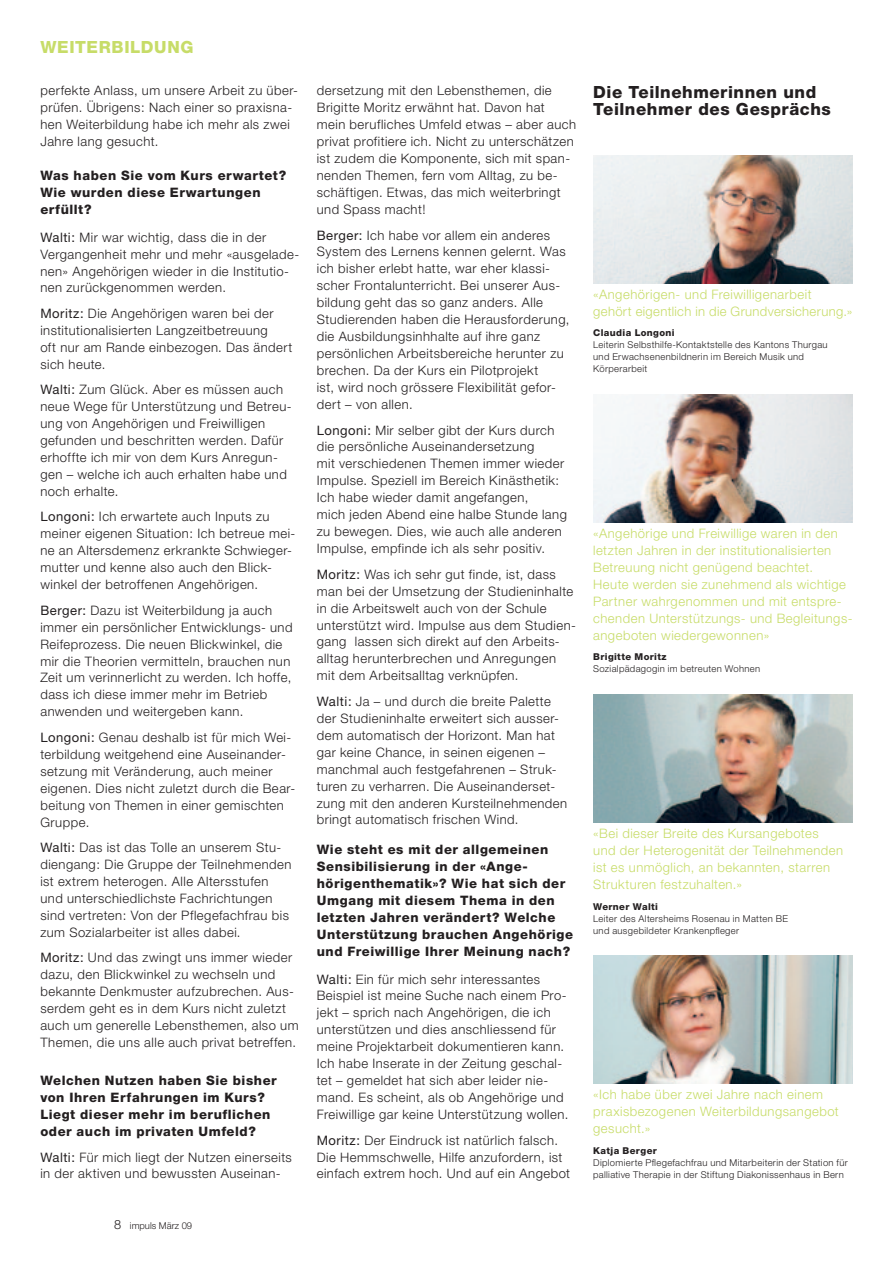
<style>
.page{position:relative;width:893px;height:1263px;background:#fff}
.page>*{position:absolute;margin:0;border:0;box-sizing:border-box;transform-origin:0 0}
.t1{font:800 16.8px/17px "Helvetica Neue";letter-spacing:.03em;color:#231f20}
.t2{font:800 16.8px "Helvetica Neue";color:#c7dc68}
.t3{font:300 13.05px/17px "Helvetica Neue";letter-spacing:.035em;color:#231f20}
.t4{font:300 13.05px/17px "Helvetica Neue";letter-spacing:.035em;color:#c7dc68}
.t5{font:800 13.05px/17px "Helvetica Neue";letter-spacing:.045em;color:#231f20}
.t6{font:300 9.45px/12px "Helvetica Neue";letter-spacing:.035em;color:#231f20}
.t7{font:800 9.45px "Helvetica Neue";letter-spacing:.04em;color:#231f20}
.t8{font:300 9.45px "Helvetica Neue";color:#231f20}
.s1{font-weight:400}
.s2{font-size:12.75px}
</style>
<div class="page">
<img style="left:593px;top:956px;width:260px;height:127px">
<img style="left:593px;top:156px;width:260px;height:127px">
<img style="left:593px;top:395px;width:260px;height:127px">
<img style="left:593px;top:695px;width:260px;height:127px">
<p class="t2" style="left:40px;top:37px;width:28px">Weite</p>
<p class="t2" style="left:99px;top:37px;width:56px">rbi ldung</p>
<p class="t3" style="left:40px;top:82px;width:259px">perfekte Anlass, um unsere Arbeit zu über&shy;prüfen. Übrigens: Nach einer so praxisna&shy;hen Weiterbildung habe ich mehr als zwei Jahre lang gesucht.</p>
<p class="t5" style="left:40px;top:167px;width:247px">Was haben Sie vom Kurs erwartet?<br>Wie wurden diese Erwartungen erfüllt?</p>
<p class="t3" style="left:40px;top:228px;width:260px"><span class="s1">Walti:</span> Mir war wichtig, dass die in der Vergangenheit mehr und mehr «ausgelade&shy;nen» Angehörigen wieder in die Institutio&shy;nen zurückgenommen werden.</p>
<p class="t3" style="left:40px;top:304px;width:253px"><span class="s1">Moritz:</span> Die Angehörigen waren bei der institutionalisierten Langzeitbetreuung<br>oft nur am Rande einbezogen. Das ändert sich heute.</p>
<p class="t3" style="left:40px;top:381px;width:253px"><span class="s1">Walti:</span> Zum Glück. Aber es müssen auch neue Wege für Unterstützung und Betreu&shy;ung von Angehörigen und Freiwilligen gefunden und beschritten werden. Dafür erhoffte ich mir von dem Kurs Anregun&shy;gen – welche ich auch erhalten habe und noch erhalte.</p>
<p class="t3" style="left:40px;top:508px;width:256px"><span class="s1">Longoni:</span> Ich erwartete auch Inputs zu meiner eigenen Situation: Ich betreue mei&shy;ne an Altersdemenz erkrankte Schwieger&shy;mutter und kenne also auch den Blick&shy;winkel der betroffenen Angehörigen.</p>
<p class="t3" style="left:40px;top:601px;width:254px"><span class="s1">Berger:</span> Dazu ist Weiterbildung ja auch immer ein persönlicher Entwicklungs- und Reifeprozess. Die neuen Blickwinkel, die mir die Theorien vermitteln, brauchen nun Zeit um verinnerlicht zu werden. Ich hoffe, dass ich diese immer mehr im Betrieb anwenden und weitergeben kann.</p>
<p class="t3" style="left:40px;top:728px;width:256px"><span class="s1">Longoni:</span> Genau deshalb ist für mich Wei&shy;terbildung weitgehend eine Auseinander&shy;setzung mit Veränderung, auch meiner eigenen. Dies nicht zuletzt durch die Bear&shy;beitung von Themen in einer gemischten Gruppe.</p>
<p class="t3" style="left:40px;top:839px;width:253px"><span class="s1">Walti:</span> Das ist das Tolle an unserem Stu&shy;diengang: Die Gruppe der Teilnehmenden ist extrem heterogen. Alle Altersstufen und unterschiedlichste Fachrichtungen sind vertreten: Von der Pflegefachfrau bis zum Sozialarbeiter ist alles dabei.</p>
<p class="t3" style="left:40px;top:949px;width:260px"><span class="s1">Moritz:</span> Und das zwingt uns immer wieder dazu, den Blickwinkel zu wechseln und bekannte Denkmuster aufzubrechen. Aus&shy;serdem geht es in dem Kurs nicht zuletzt auch um generelle Lebensthemen, also um Themen, die uns alle auch privat betreffen.</p>
<p class="t5" style="left:40px;top:1072px;width:238px">Welchen Nutzen haben Sie bisher von Ihren Erfahrungen im Kurs?<br>Liegt dieser mehr im beruflichen oder auch im privaten Umfeld?</p>
<p class="t3" style="left:40px;top:1148px;width:253px"><span class="s1">Walti:</span> Für mich liegt der Nutzen einerseits in der aktiven und bewussten Auseinan-</p>
<p class="t8" style="left:114px;top:1220px;width:80px"><span class="s2">8</span> impuls März 09</p>
<p class="t3" style="left:317px;top:82px;width:261px">dersetzung mit den Lebensthemen, die Brigitte Moritz erwähnt hat. Davon hat mein berufliches Umfeld etwas – aber auch privat profitiere ich. Nicht zu unterschätzen ist zudem die Komponente, sich mit span&shy;nenden Themen, fern vom Alltag, zu be&shy;schäftigen. Etwas, das mich weiterbringt und Spass macht!</p>
<p class="t3" style="left:317px;top:226px;width:254px"><span class="s1">Berger:</span> Ich habe vor allem ein anderes System des Lernens kennen gelernt. Was ich bisher erlebt hatte, war eher klassi&shy;scher Frontalunterricht. Bei unserer Aus&shy;bildung geht das so ganz anders. Alle Studierenden haben die Herausforderung, die Ausbildungsinhhalte auf ihre ganz persönlichen Arbeitsbereiche herunter zu brechen. Da der Kurs ein Pilotprojekt<br>ist, wird noch grössere Flexibilität gefor-- dert – von allen.</p>
<p class="t3" style="left:317px;top:421px;width:252px"><span class="s1">Longoni:</span> Mir selber gibt der Kurs durch die persönliche Auseinandersetzung<br>mit verschiedenen Themen immer wieder Impulse. Speziell im Bereich Kinästhetik:<br>Ich habe wieder damit angefangen,<br>mich jeden Abend eine halbe Stunde lang zu bewegen. Dies, wie auch alle anderen Impulse, empfinde ich als sehr positiv.</p>
<p class="t3" style="left:317px;top:565px;width:261px"><span class="s1">Moritz:</span> Was ich sehr gut finde, ist, dass man bei der Umsetzung der Studieninhalte in die Arbeitswelt auch von der Schule unterstützt wird. Impulse aus dem Studien&shy;gang lassen sich direkt auf den Arbeits&shy;alltag herunterbrechen und Anregungen mit dem Arbeitsalltag verknüpfen.</p>
<p class="t3" style="left:317px;top:692px;width:252px"><span class="s1">Walti:</span> Ja – und durch die breite Palette der Studieninhalte erweitert sich ausser&shy;dem automatisch der Horizont. Man hat gar keine Chance, in seinen eigenen – manchmal auch festgefahrenen – Struk&shy;turen zu verharren. Die Auseinanderset&shy;zung mit den anderen Kursteilnehmenden bringt automatisch frischen Wind.</p>
<p class="t5" style="left:317px;top:841px;width:258px">Wie steht es mit der allgemeinen Sensibilisierung in der «Ange&shy;hörigenthematik»? Wie hat sich der Umgang mit diesem Thema in den letzten Jahren verändert? Welche Unterstützung brauchen Angehörige und Freiwillige Ihrer Meinung nach?</p>
<p class="t3" style="left:317px;top:970px;width:253px"><span class="s1">Walti:</span> Ein für mich sehr interessantes Beispiel ist meine Suche nach einem Pro&shy;jekt – sprich nach Angehörigen, die ich unterstützen und dies anschliessend für meine Projektarbeit dokumentieren kann.<br>Ich habe Inserate in der Zeitung geschal&shy;tet – gemeldet hat sich aber leider nie&shy;mand. Es scheint, als ob Angehörige und Freiwillige gar keine Unterstützung wollen.</p>
<p class="t3" style="left:317px;top:1131px;width:255px"><span class="s1">Moritz:</span> Der Eindruck ist natürlich falsch.<br>Die Hemmschwelle, Hilfe anzufordern, ist einfach extrem hoch. Und auf ein Angebot</p>
<p class="t1" style="left:593px;top:83px;width:239px">Die Teilnehmerinnen und<br>Teilnehmer des Gesprächs</p>
<p class="t4" style="left:593px;top:286px;width:261px">«Angehörigen- und Freiwilligenarbeit gehört eigentlich in die Grundversicherung.»</p>
<p class="t7" style="left:593px;top:327px;width:83px">Claudia Longoni</p>
<p class="t6" style="left:593px;top:339px;width:236px">Leiterin Selbsthilfe-Kontaktstelle des Kantons Thurgau und Erwachsenenbildnerin im Bereich Musik und<br>Körperarbeit</p>
<p class="t4" style="left:593px;top:525px;width:261px">«Angehörige und Freiwillige waren in den letzten Jahren in der institutionalisierten Betreuung nicht genügend beachtet.<br>Heute werden sie zunehmend als wichtige Partner wahrgenommen und mit entspre&shy;chenden Unterstützungs- und Begleitungs&shy;angeboten wiedergewonnen»</p>
<p class="t7" style="left:593px;top:651px;width:75px">Brigitte Moritz</p>
<p class="t6" style="left:593px;top:663px;width:168px">Sozialpädagogin im betreuten Wohnen</p>
<p class="t4" style="left:593px;top:825px;width:252px">«Bei dieser Breite des Kursangebotes und der Heterogenität der Teilnehmenden ist es unmöglich, an bekannten, starren Strukturen festzuhalten.»</p>
<p class="t7" style="left:593px;top:900px;width:66px">Werner Walti</p>
<p class="t6" style="left:593px;top:912px;width:196px">Leiter des Altersheims Rosenau in Matten BE und ausgebildeter Krankenpfleger</p>
<p class="t4" style="left:593px;top:1086px;width:247px">«Ich habe über zwei Jahre nach einem praxisbezogenen Weiterbildungsangebot gesucht.»</p>
<p class="t7" style="left:593px;top:1145px;width:65px">Katja Berger</p>
<p class="t6" style="left:593px;top:1156px;width:256px">Diplomierte Pflegefachfrau und Mitarbeiterin der Station für palliative Therapie in der Stiftung Diakonissenhaus in Bern</p>
</div>
